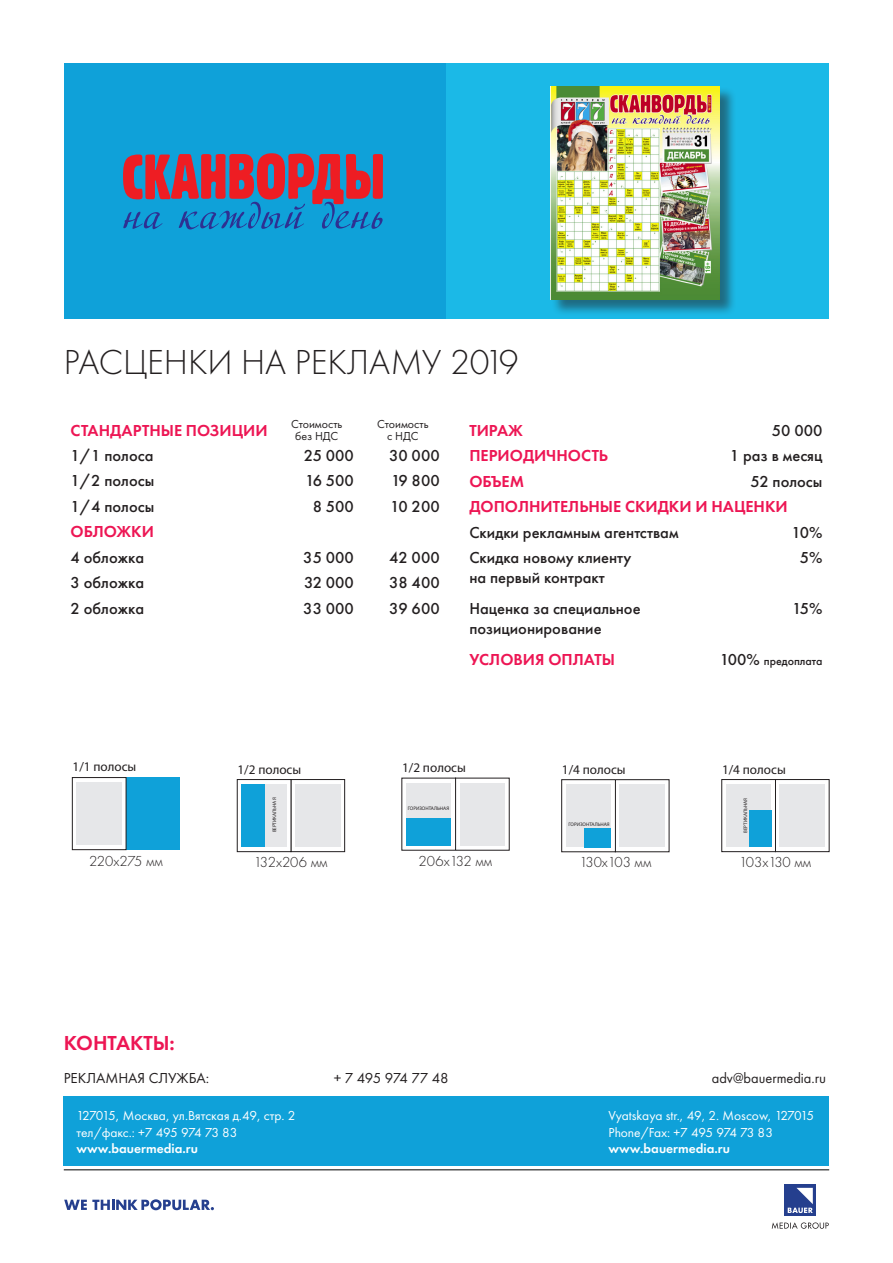
<style>
.page{position:relative;width:893px;height:1263px;background:#fff}
.page>*{position:absolute;margin:0;border:0;box-sizing:border-box;transform-origin:0 0}
.t1{font:300 36px "Futura PT";color:#231f20}
.t2{font:600 21px "Futura PT";color:#ed1654}
.t3{font:500 16.5px/19.8px "Futura PT";color:#231f20}
.t4{font:600 16.5px "Futura PT";color:#ed1654}
.t5{font:300 15px "Futura PT";color:#231f20}
.t6{font:15px "Futura PT";color:#231f20;scale:.96 1}
.t7{font:15px "Futura PT";color:#231f20}
.t8{font:15px "Futura PT";letter-spacing:-.03em;color:#231f20}
.t9{font:13.5px "Futura PT";color:#fff}
.t10{font:13.5px "Futura PT";letter-spacing:-.02em;color:#fff}
.t11{font:600 13.5px "Futura PT";color:#fff}
.t12{font:13.2px "Myriad Pro";color:#231f20}
.t13{font:12px "Futura PT";color:#231f20}
.t14{font:500 12px "Futura PT";color:#231f20}
.t15{font:5.1px "Myriad Pro";color:#231f20}
.s1{font-size:16.5px}
</style>
<div class="page">
<div style="left:64px;top:64px;width:382px;height:255px;background:#0fa1d9"></div>
<div style="left:446px;top:64px;width:383px;height:255px;background:#1bb9e7"></div>
<hr style="left:64px;top:1169px;width:765px;height:1px;background:#000">
<svg style="left:772px;top:1222px;width:57px;height:7px"></svg>
<div style="left:785px;top:1185px;width:31px;height:31px;background:#253f8e"></div>
<svg style="left:788px;top:1188px;width:25px;height:25px"></svg>
<svg style="left:64px;top:1199px;width:150px;height:11px"></svg>
<div style="left:64px;top:1096px;width:765px;height:70px;background:#0fa1d9"></div>
<svg style="left:123px;top:153px;width:260px;height:76px"></svg>
<div style="left:551px;top:87px;width:186px;height:229px;background:#231f20;opacity:.5"></div>
<img style="left:551px;top:86px;width:168px;height:213px">
<div style="left:126px;top:777px;width:54px;height:73px;background:#0fa1d9"></div>
<div style="left:72px;top:777px;width:54px;height:73px;border:1px solid #231f20"></div>
<div style="left:77px;top:782px;width:45px;height:63px;background:#e6e7e9"></div>
<div style="left:291px;top:779px;width:54px;height:73px;border:1px solid #231f20"></div>
<div style="left:295px;top:784px;width:46px;height:63px;background:#e6e7e9"></div>
<div style="left:237px;top:779px;width:54px;height:73px;border:1px solid #231f20"></div>
<div style="left:273px;top:784px;width:14px;height:63px;background:#e6e7e9"></div>
<div style="left:255px;top:784px;width:18px;height:63px;background:#e6e7e9"></div>
<div style="left:242px;top:784px;width:23px;height:63px;background:#0fa1d9"></div>
<div style="left:491px;top:783px;width:14px;height:63px;background:#e6e7e9"></div>
<div style="left:474px;top:783px;width:17px;height:63px;background:#e6e7e9"></div>
<div style="left:460px;top:783px;width:14px;height:63px;background:#e6e7e9"></div>
<div style="left:437px;top:783px;width:14px;height:63px;background:#e6e7e9"></div>
<div style="left:420px;top:783px;width:18px;height:63px;background:#e6e7e9"></div>
<div style="left:406px;top:783px;width:14px;height:63px;background:#e6e7e9"></div>
<div style="left:406px;top:818px;width:45px;height:28px;background:#0fa1d9"></div>
<div style="left:620px;top:784px;width:45px;height:63px;background:#e6e7e9"></div>
<div style="left:597px;top:784px;width:14px;height:63px;background:#e6e7e9"></div>
<div style="left:580px;top:784px;width:17px;height:63px;background:#e6e7e9"></div>
<div style="left:566px;top:784px;width:14px;height:63px;background:#e6e7e9"></div>
<div style="left:584px;top:828px;width:27px;height:19px;background:#0fa1d9"></div>
<div style="left:775px;top:779px;width:54px;height:73px;border:1px solid #231f20"></div>
<div style="left:780px;top:784px;width:45px;height:63px;background:#e6e7e9"></div>
<div style="left:722px;top:779px;width:53px;height:73px;border:1px solid #231f20"></div>
<div style="left:757px;top:784px;width:14px;height:63px;background:#e6e7e9"></div>
<div style="left:740px;top:784px;width:17px;height:63px;background:#e6e7e9"></div>
<div style="left:726px;top:784px;width:14px;height:63px;background:#e6e7e9"></div>
<div style="left:749px;top:810px;width:22px;height:37px;background:#0fa1d9"></div>
<p class="t1" style="left:64px;top:342px;width:456px">РАСЦЕНКИ НА РЕКЛАМУ 2019</p>
<p class="t4" style="left:71px;top:420px;width:199px">СТАНДАРТНЫЕ ПОЗИЦИИ</p>
<p class="t13" style="left:291px;top:417px;width:53px">Стоимость</p>
<p class="t13" style="left:295px;top:429px;width:45px">без НДС</p>
<p class="t13" style="left:377px;top:417px;width:53px">Стоимость</p>
<p class="t13" style="left:387px;top:429px;width:33px">с НДС</p>
<p class="t3" style="left:71px;top:446px;width:84px">1/1 полоса</p>
<p class="t3" style="left:304px;top:446px;width:52px">25 000</p>
<p class="t3" style="left:389px;top:446px;width:52px">30 000</p>
<p class="t3" style="left:71px;top:471px;width:85px">1/2 полосы</p>
<p class="t3" style="left:305px;top:471px;width:50px">16 500</p>
<p class="t3" style="left:391px;top:471px;width:50px">19 800</p>
<p class="t3" style="left:71px;top:496px;width:85px">1/4 полосы</p>
<p class="t3" style="left:313px;top:496px;width:43px">8 500</p>
<p class="t3" style="left:390px;top:496px;width:51px">10 200</p>
<p class="t4" style="left:71px;top:521px;width:85px">ОБЛОЖКИ</p>
<p class="t3" style="left:71px;top:547px;width:75px">4 обложка</p>
<p class="t3" style="left:303px;top:547px;width:52px">35 000</p>
<p class="t3" style="left:389px;top:547px;width:52px">42 000</p>
<p class="t3" style="left:71px;top:573px;width:75px">3 обложка</p>
<p class="t3" style="left:304px;top:573px;width:51px">32 000</p>
<p class="t3" style="left:389px;top:573px;width:52px">38 400</p>
<p class="t3" style="left:71px;top:598px;width:75px">2 обложка</p>
<p class="t3" style="left:303px;top:598px;width:52px">33 000</p>
<p class="t3" style="left:389px;top:598px;width:52px">39 600</p>
<p class="t4" style="left:469px;top:420px;width:55px">ТИРАЖ</p>
<p class="t3" style="left:772px;top:420px;width:52px">50 000</p>
<p class="t4" style="left:469px;top:445px;width:140px">ПЕРИОДИЧНОСТЬ</p>
<p class="t3" style="left:730px;top:446px;width:94px">1 раз в месяц</p>
<p class="t4" style="left:469px;top:471px;width:56px">ОБЪЕМ</p>
<p class="t3" style="left:751px;top:471px;width:73px">52 полосы</p>
<p class="t4" style="left:469px;top:496px;width:320px">ДОПОЛНИТЕЛЬНЫЕ СКИДКИ И НАЦЕНКИ</p>
<p class="t3" style="left:469px;top:522px;width:211px">Скидки рекламным агентствам</p>
<p class="t3" style="left:792px;top:522px;width:32px">10%</p>
<p class="t3" style="left:469px;top:548px;width:164px">Cкидка новому клиенту</p>
<p class="t3" style="left:469px;top:568px;width:137px">на первый контракт</p>
<p class="t3" style="left:800px;top:548px;width:24px">5%</p>
<p class="t3" style="left:469px;top:599px;width:173px">Наценка за специальное позиционирование</p>
<p class="t3" style="left:792px;top:599px;width:32px">15%</p>
<p class="t4" style="left:469px;top:649px;width:147px">УСЛОВИЯ ОПЛАТЫ</p>
<p class="t14" style="left:720px;top:654px;width:104px"><span class="s1">100%</span> предоплата</p>
<p class="t12" style="left:73px;top:759px;width:65px">1/1 полосы</p>
<p class="t5" style="left:89px;top:852px;width:75px">220x275 мм</p>
<p class="t12" style="left:238px;top:762px;width:65px">1/2 полосы</p>
<p class="t15" style="left:272px;top:832px;width:36px;rotate:-90deg">ВЕРТИКАЛЬНАЯ</p>
<p class="t5" style="left:254px;top:854px;width:75px">132x206 мм</p>
<p class="t12" style="left:402px;top:760px;width:65px">1/2 полосы</p>
<p class="t15" style="left:408px;top:805px;width:43px">ГОРИЗОНТАЛЬНАЯ</p>
<p class="t5" style="left:419px;top:852px;width:75px">206x132 мм</p>
<p class="t12" style="left:562px;top:762px;width:65px">1/4 полосы</p>
<p class="t15" style="left:568px;top:821px;width:43px">ГОРИЗОНТАЛЬНАЯ</p>
<p class="t5" style="left:579px;top:854px;width:74px">130x103 мм</p>
<p class="t12" style="left:722px;top:762px;width:65px">1/4 полосы</p>
<p class="t15" style="left:743px;top:833px;width:36px;rotate:-90deg">ВЕРТИКАЛЬНАЯ</p>
<p class="t5" style="left:739px;top:854px;width:74px">103x130 мм</p>
<p class="t2" style="left:64px;top:1030px;width:113px">КОНТАКТЫ:</p>
<p class="t7" style="left:64px;top:1069px;width:147px">РЕКЛАМНАЯ СЛУЖБА:</p>
<p class="t8" style="left:334px;top:1069px;width:116px">+ 7 495 974 77 48</p>
<p class="t6" style="left:712px;top:1069px;width:121px">adv@bauermedia.ru</p>
<p class="t9" style="left:77px;top:1108px;width:220px">127015, Москва, ул.Вятская д.49, стр. 2</p>
<p class="t10" style="left:77px;top:1124px;width:163px">тел/факс.: +7 495 974 73 83</p>
<p class="t11" style="left:77px;top:1140px;width:123px">www.bauermedia.ru</p>
<p class="t9" style="left:609px;top:1108px;width:207px">Vyatskaya str., 49, 2. Moscow, 127015</p>
<p class="t10" style="left:609px;top:1124px;width:166px">Phone/Fax: +7 495 974 73 83</p>
<p class="t11" style="left:609px;top:1140px;width:123px">www.bauermedia.ru</p>
</div>
